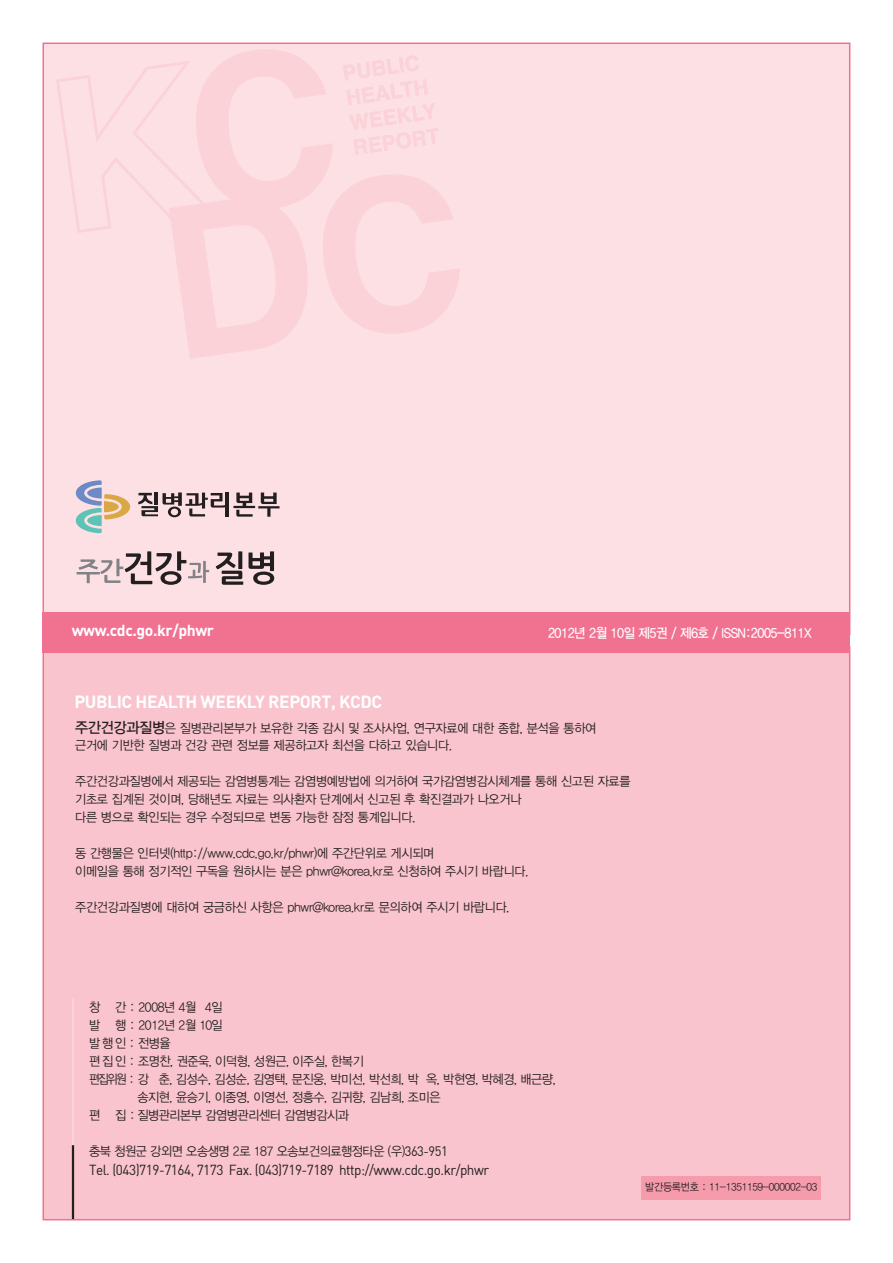
<style>
.page{position:relative;width:893px;height:1263px;background:#fff}
.page>*{position:absolute;margin:0;border:0;box-sizing:border-box;transform-origin:0 0}
.t1{font:700 17.4px "DIN";letter-spacing:-.025em;color:#fff}
.t2{font:700 15.75px "DIN";letter-spacing:-.025em;color:#fff}
.t3{font:14.25px "Dinreg";letter-spacing:-.035em;color:#231f20;scale:.95 1}
.t4{font:13.5px "YDIYGO330";letter-spacing:-.035em;color:#fff;scale:.92 1}
.t5{font:12.75px/18px "YDIYGO320";letter-spacing:-.02em;color:#231f20;scale:.95 1}
.t6{font:12.75px "YDIYGO320";letter-spacing:-.02em;color:#231f20;scale:.9 1}
.t7{font:10.5px "YDIYGO320";letter-spacing:-.03em;color:#231f20;scale:.95 1}
.s1{font-family:"YDIYGO330";font-size:15px}
.s2{font-family:"Dinreg";font-size:13.5px}
</style>
<div class="page">
<div style="left:43px;top:43px;width:807px;height:592px;background:#fce0e4;border:2px solid #f17191"></div>
<div style="left:43px;top:646px;width:807px;height:574px;background:#f9c4cd;border:2px solid #f17191"></div>
<div style="left:43px;top:612px;width:807px;height:41px;background:#f17191"></div>
<hr style="left:225px;top:492px;width:4px;height:25px;background:#231f20">
<svg style="left:233px;top:493px;width:47px;height:24px"></svg>
<svg style="left:138px;top:492px;width:87px;height:25px"></svg>
<svg style="left:76px;top:480px;width:54px;height:53px"></svg>
<svg style="left:77px;top:551px;width:132px;height:34px"></svg>
<svg style="left:216px;top:551px;width:27px;height:34px"></svg>
<svg style="left:249px;top:551px;width:25px;height:34px"></svg>
<svg style="left:56px;top:49px;width:403px;height:309px"></svg>
<hr style="left:72px;top:999px;width:2px;height:147px;background:#fad2d8">
<hr style="left:72px;top:1145px;width:2px;height:74px;background:#231f20">
<div style="left:641px;top:1176px;width:180px;height:23px;background:#f59bac"></div>
<p class="t2" style="left:72px;top:620px;width:144px">www.cdc.go.kr/phwr</p>
<p class="t4" style="left:548px;top:625px;width:288px">2012년 2월 10일 제5권 / 제6호 / ISSN:2005-811X</p>
<h1 class="t1" style="left:74px;top:690px;width:309px">PUBLIC HEALTH WEEKLY REPORT, KCDC</h1>
<p class="t5" style="left:75px;top:720px;width:550px;line-height:17px"><span class="s1">주간건강과질병</span>은 질병관리본부가 보유한 각종 감시 및 조사사업, 연구자료에 대한 종합, 분석을 통하여 근거에 기반한 질병과 건강 관련 정보를 제공하고자 최선을 다하고 있습니다.</p>
<p class="t5" style="left:75px;top:772px;width:586px">주간건강과질병에서 제공되는 감염병통계는 감염병예방법에 의거하여 국가감염병감시체계를 통해 신고된 자료를 기초로 집계된 것이며, 당해년도 자료는 의사환자 단계에서 신고된 후 확진결과가 나오거나<br>다른 병으로 확인되는 경우 수정되므로 변동 가능한 잠정 통계입니다.</p>
<p class="t5" style="left:75px;top:844px;width:479px">동 간행물은 인터넷(http://www.cdc.go.kr/phwr)에 주간단위로 게시되며<br>이메일을 통해 정기적인 구독을 원하시는 분은 phwr@korea.kr로 신청하여 주시기 바랍니다.</p>
<p class="t5" style="left:75px;top:898px;width:459px">주간건강과질병에 대하여 궁금하신 사항은 phwr@korea.kr로 문의하여 주시기 바랍니다.</p>
<p class="t5" style="left:89px;top:998px;width:142px">창 간 : 2008년 4월 4일</p>
<p class="t5" style="left:89px;top:1016px;width:142px">발 행 : 2012년 2월 10일</p>
<p class="t5" style="left:89px;top:1034px;width:87px">발 행 인 : 전병율</p>
<p class="t5" style="left:89px;top:1052px;width:291px">편 집 인 : 조명찬, 권준욱, 이덕형, 성원근, 이주실, 한복기</p>
<p class="t6" style="left:89px;top:1072px;width:520px">편집위원 : 강 춘, 김성수, 김성순, 김영택, 문진웅, 박미선, 박선희, 박 옥, 박현영, 박혜경, 배근량,</p>
<p class="t5" style="left:137px;top:1088px;width:321px">송지현, 윤승기, 이종영, 이영선, 정흥수, 김귀향, 김남희, 조미은</p>
<p class="t5" style="left:89px;top:1106px;width:275px">편 집 : 질병관리본부 감염병관리센터 감염병감시과</p>
<p class="t5" style="left:89px;top:1143px;width:379px">충북 청원군 강외면 오송생명 2로 187 오송보건의료행정타운 (우)<span class="s2">363-951</span></p>
<p class="t3" style="left:89px;top:1161px;width:423px">Tel. (043)719-7164, 7173 Fax. (043)719-7189 http://www.cdc.go.kr/phwr</p>
<p class="t7" style="left:645px;top:1181px;width:183px">발간등록번호 : 11-1351159-000002-03</p>
</div>
